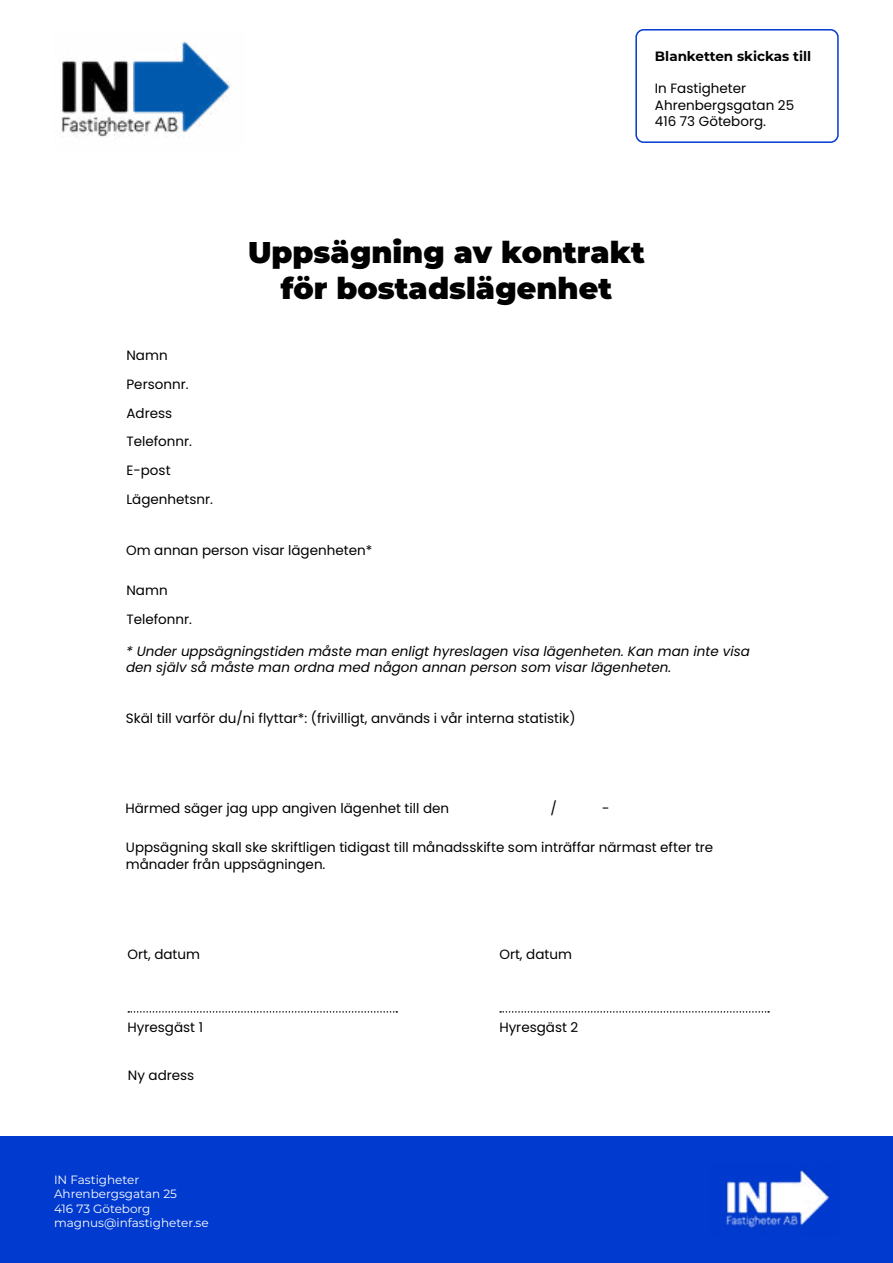
<style>
.page{position:relative;width:893px;height:1263px;background:#fff}
.page>*{position:absolute;margin:0;border:0;box-sizing:border-box;transform-origin:0 0}
.t1{font:900 30px/36px "Montserrat";color:#000;text-align:center}
.t2{font:13.5px/28.8px "Poppins";color:#000}
.t3{font:italic 13.5px/16.2px "Poppins";color:#000}
.t4{font:700 13.5px "Montserrat";color:#000}
.t5{font:12px/14.4px "Montserrat";color:#fff}
</style>
<div class="page">
<div style="left:0;top:1136px;width:893px;height:127px;background:#003acf"></div>
<img style="left:726px;top:1170px;width:103px;height:64px">
<img style="left:60px;top:41px;width:171px;height:96px">
<svg style="left:128px;top:1011px;width:269px;height:2px"></svg>
<div style="left:635px;top:29px;width:204px;height:114px;border:2px solid #003acf;border-radius:8px"></div>
<svg style="left:500px;top:1011px;width:269px;height:2px"></svg>
<p class="t4" style="left:655px;top:46px;width:158px">Blanketten skickas till</p>
<p class="t2" style="left:655px;top:81px;width:141px;line-height:16.2px">In Fastigheter<br>Ahrenbergsgatan 25<br>416 73 Göteborg.</p>
<p class="t2" style="left:126px;top:341px;width:64px">Namn<br>Personnr.</p>
<p class="t2" style="left:126px;top:398px;width:88px">Adress<br>Telefonnr.<br>E-post<br>Lägenhetsnr.</p>
<h1 class="t1" style="left:248px;top:233px;width:398px">Uppsägning av kontrakt för bostadslägenhet</h1>
<p class="t2" style="left:126px;top:536px;width:248px">Om annan person visar lägenheten*</p>
<p class="t2" style="left:126px;top:576px;width:67px">Namn<br>Telefonnr.</p>
<p class="t3" style="left:126px;top:643px;width:625px">* Under uppsägningstiden måste man enligt hyreslagen visa lägenheten. Kan man inte visa den själv så måste man ordna med någon annan person som visar lägenheten.</p>
<p class="t2" style="left:126px;top:704px;width:451px">Skäl till varför du/ni flyttar*: (frivilligt, används i vår interna statistik)</p>
<p class="t2" style="left:126px;top:794px;width:325px">Härmed säger jag upp angiven lägenhet till den</p>
<p class="t2" style="left:550px;top:794px;width:8px">/</p>
<p class="t2" style="left:602px;top:794px;width:9px">-</p>
<p class="t2" style="left:126px;top:839px;width:589px;line-height:16.2px">Uppsägning skall ske skriftligen tidigast till månadsskifte som inträffar närmast efter tre månader från uppsägningen.</p>
<p class="t2" style="left:127px;top:940px;width:74px">Ort, datum</p>
<p class="t2" style="left:127px;top:1013px;width:77px">Hyresgäst 1</p>
<p class="t2" style="left:128px;top:1061px;width:68px">Ny adress</p>
<p class="t5" style="left:54px;top:1172px;width:156px">IN Fastigheter<br>Ahrenbergsgatan 25<br>416 73 Göteborg magnus@infastigheter.se</p>
<p class="t2" style="left:499px;top:940px;width:74px">Ort, datum</p>
<p class="t2" style="left:499px;top:1013px;width:80px">Hyresgäst 2</p>
</div>
